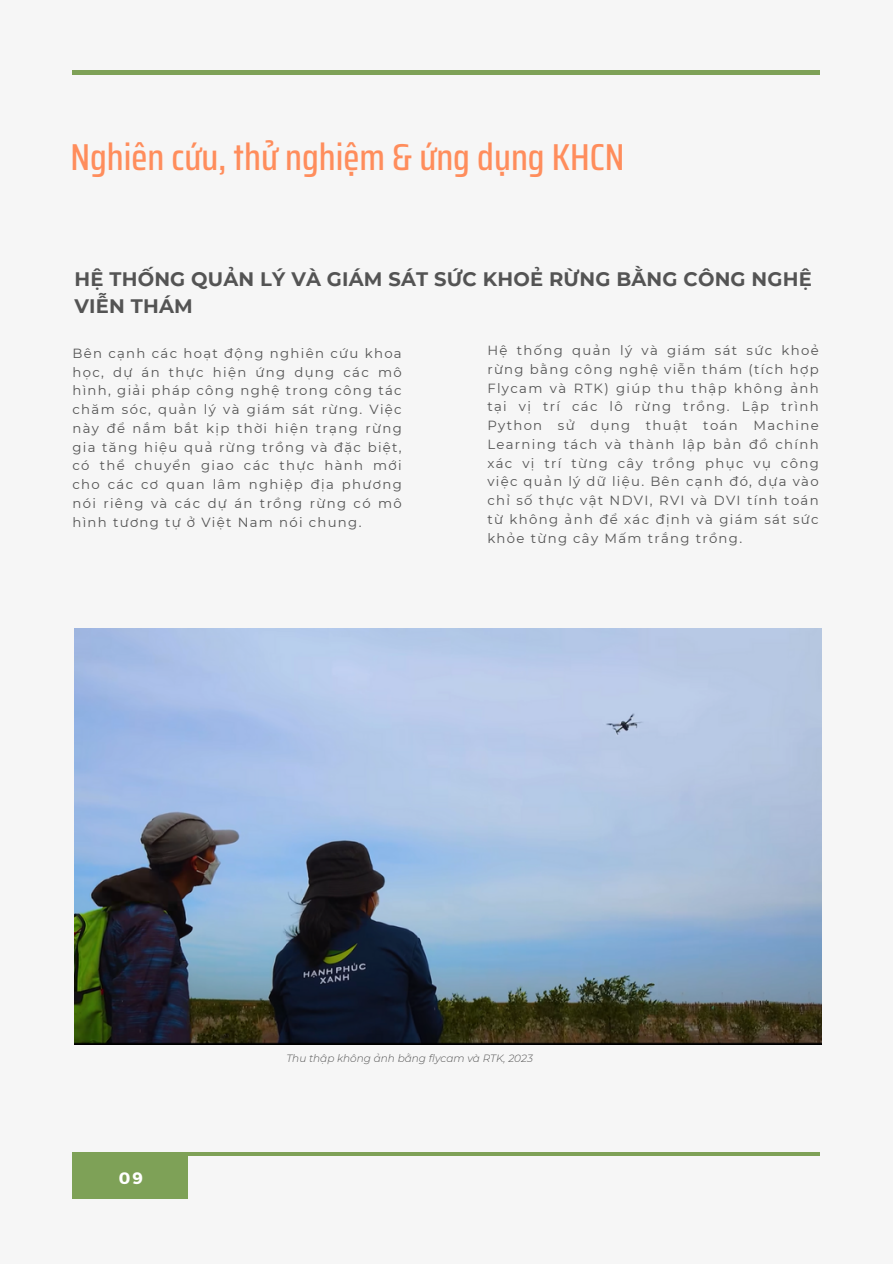
<style>
.page{position:relative;width:893px;height:1264px;background:#fff}
.page>*{position:absolute;margin:0;border:0;box-sizing:border-box;transform-origin:0 0}
.t1{font:500 37.5px "Saira Condensed";color:#ff8d5c}
.t2{font:700 19.5px/27px "Montserrat";letter-spacing:.01em;color:#545454}
.t3{font:700 16.5px "Montserrat";color:#fff}
.t4{font:13.2px/18.8px "Montserrat";letter-spacing:.1em;color:#545454;text-align:justify}
.t5{font:italic 300 10.5px "Montserrat";color:#545454}
</style>
<div class="page">
<div style="left:0;top:0;width:892px;height:1263px;background:#f6f6f6"></div>
<hr style="left:72px;top:71px;width:747px;height:3px;background:#7ea157">
<div style="left:72px;top:1152px;width:115px;height:46px;background:#7ea157"></div>
<hr style="left:72px;top:1152px;width:747px;height:3px;background:#7ea157">
<img style="left:74px;top:628px;width:747px;height:416px">
<h2 class="t1" style="left:70px;top:128px;width:555px">Nghiên cứu, thử nghiệm &amp; ứng dụng KHCN</h2>
<h3 class="t2" style="left:74px;top:266px;width:738px">HỆ THỐNG QUẢN LÝ VÀ GIÁM SÁT SỨC KHOẺ RỪNG BẰNG CÔNG NGHỆ<br>VIỄN THÁM</h3>
<p class="t4" style="left:72px;top:343px;width:331px">Bên cạnh các hoạt động nghiên cứu khoa học, dự án thực hiện ứng dụng các mô hình, giải pháp công nghệ trong công tác chăm sóc, quản lý và giám sát rừng. Việc này để nắm bắt kịp thời hiện trạng rừng gia tăng hiệu quả rừng trồng và đặc biệt, có thể chuyển giao các thực hành mới cho các cơ quan lâm nghiệp địa phương nói riêng và các dự án trồng rừng có mô hình tương tự ở Việt Nam nói chung.</p>
<p class="t4" style="left:487px;top:341px;width:333px">Hệ thống quản lý và giám sát sức khoẻ rừng bằng công nghệ viễn thám (tích hợp Flycam và RTK) giúp thu thập không ảnh tại vị trí các lô rừng trồng. Lập trình Python sử dụng thuật toán Machine Learning tách và thành lập bản đồ chính xác vị trí từng cây trồng phục vụ công việc quản lý dữ liệu. Bên cạnh đó, dựa vào chỉ số thực vật NDVI, RVI và DVI tính toán từ không ảnh để xác định và giám sát sức khỏe từng cây Mấm trắng trồng.</p>
<h1 class="t3" style="left:119px;top:1166px;width:26px">09</h1>
<h3 class="t5" style="left:286px;top:1052px;width:248px">Thu thập không ảnh bằng flycam và RTK, 2023</h3>
</div>
